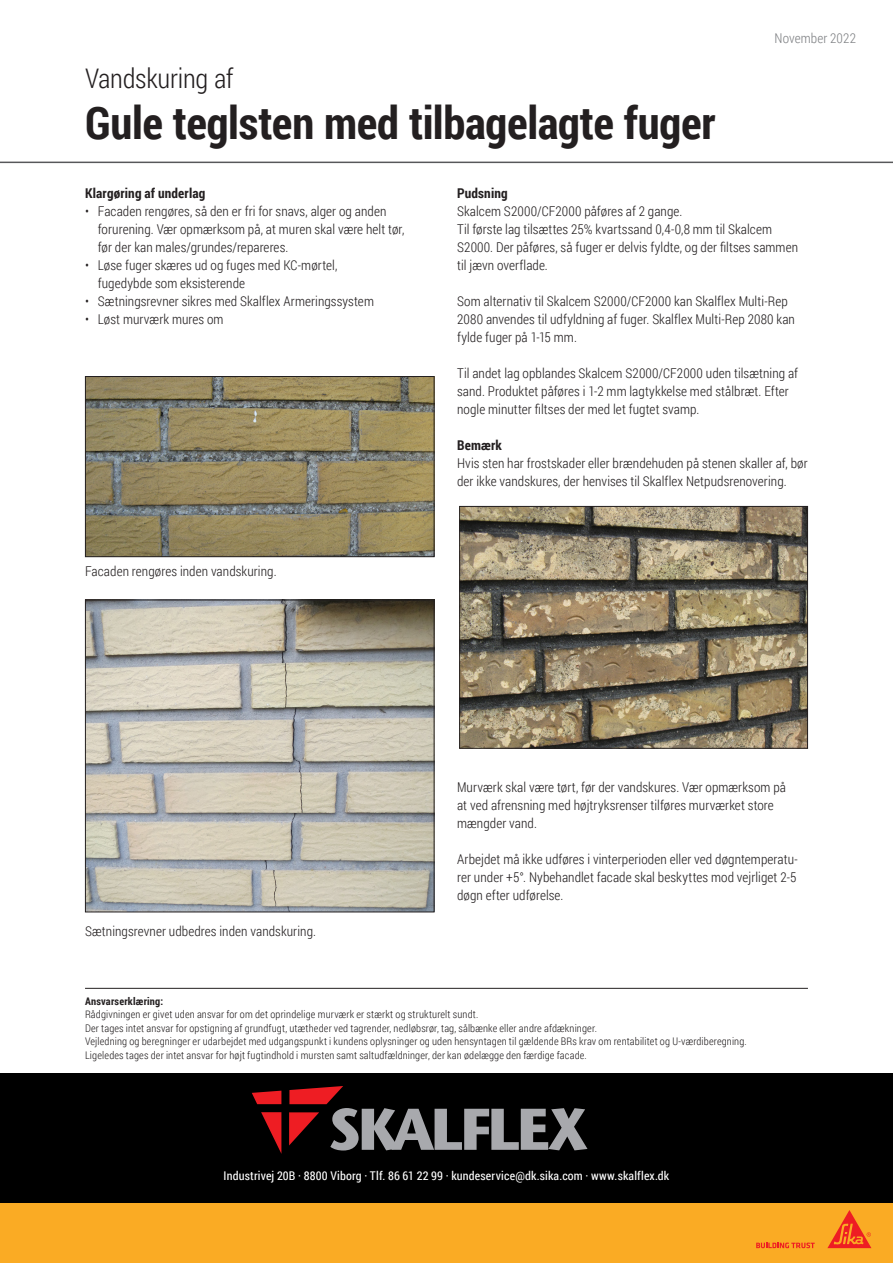
<style>
.page{position:relative;width:893px;height:1263px;background:#fff}
.page>*{position:absolute;margin:0;border:0;box-sizing:border-box;transform-origin:0 0}
.t1{font:700 45px "Roboto Condensed";letter-spacing:-.01em;color:#231f20}
.t2{font:300 27px "Roboto Condensed";letter-spacing:-.01em;color:#231f20}
.Ny_brødteskt{font:300 13.5px/18px "Roboto Condensed";letter-spacing:.005em;color:#231f20}
.Fed_brødtekst{font:300 13.5px "Roboto Condensed";letter-spacing:.005em;color:#231f20}
.Fed_brødtekst-2{font:700 13.5px "Roboto Condensed";letter-spacing:.01em;color:#231f20}
.t3{font:300 13.5px "Roboto Condensed";letter-spacing:.005em;color:#808285}
.t4{font:12px "Roboto Condensed";letter-spacing:.015em;color:#fff}
.t5{font:300 10.5px/13.5px "Roboto Condensed";letter-spacing:.015em;color:#231f20}
.t6{font:700 10.5px "Roboto Condensed";letter-spacing:.02em;color:#231f20}
</style>
<div class="page">
<hr style="left:0;top:162px;width:893px;height:1px;background:#57585a">
<div style="left:0;top:1073px;width:893px;height:135px;background:#000"></div>
<div style="left:0;top:1203px;width:893px;height:60px;background:#faab24"></div>
<svg style="left:252px;top:1091px;width:29px;height:13px"></svg>
<svg style="left:261px;top:1112px;width:20px;height:41px"></svg>
<svg style="left:289px;top:1086px;width:298px;height:64px"></svg>
<svg style="left:756px;top:1242px;width:59px;height:6px"></svg>
<svg style="left:827px;top:1210px;width:44px;height:38px"></svg>
<hr style="left:85px;top:988px;width:723px;height:1px;background:#231f20">
<img style="left:461px;top:508px;width:345px;height:239px">
<div style="left:459px;top:506px;width:349px;height:243px;border:1px solid #231f20"></div>
<img style="left:87px;top:378px;width:345px;height:177px">
<div style="left:85px;top:376px;width:349px;height:181px;border:1px solid #231f20"></div>
<img style="left:87px;top:602px;width:345px;height:308px">
<div style="left:85px;top:600px;width:349px;height:312px;border:1px solid #231f20"></div>
<p class="t2" style="left:85px;top:59px;width:150px">Vandskuring af</p>
<p class="t1" style="left:85px;top:91px;width:632px">Gule teglsten med tilbagelagte fuger</p>
<p class="t3" style="left:774px;top:28px;width:83px">November 2022</p>
<p class="Fed_brødtekst-2" style="left:85px;top:184px;width:122px">Klargøring af underlag</p>
<p class="Ny_brødteskt" style="left:85px;top:202px;width:303px">• Facaden rengøres, så den er fri for snavs, alger og anden</p>
<p class="Ny_brødteskt" style="left:98px;top:220px;width:308px">forurening. Vær opmærksom på, at muren skal være helt tør,</p>
<p class="Ny_brødteskt" style="left:98px;top:238px;width:192px">før der kan males/grundes/repareres.</p>
<p class="Ny_brødteskt" style="left:85px;top:256px;width:254px">• Løse fuger skæres ud og fuges med KC-mørtel,</p>
<p class="Ny_brødteskt" style="left:98px;top:274px;width:149px">fugedybde som eksisterende</p>
<p class="Ny_brødteskt" style="left:85px;top:292px;width:290px">• Sætningsrevner sikres med Skalflex Armeringssystem</p>
<p class="Ny_brødteskt" style="left:85px;top:310px;width:140px">• Løst murværk mures om</p>
<p class="Ny_brødteskt" style="left:85px;top:562px;width:193px">Facaden rengøres inden vandskuring.</p>
<p class="Fed_brødtekst-2" style="left:457px;top:184px;width:52px">Pudsning</p>
<p class="Fed_brødtekst" style="left:457px;top:202px;width:227px">Skalcem S2000/CF2000 påføres af 2 gange.</p>
<p class="Ny_brødteskt" style="left:457px;top:220px;width:343px">Til første lag tilsættes 25% kvartssand 0,4-0,8 mm til Skalcem<br>S2000. Der påføres, så fuger er delvis fyldte, og der filtses sammen til jævn overflade.</p>
<p class="Ny_brødteskt" style="left:457px;top:292px;width:339px">Som alternativ til Skalcem S2000/CF2000 kan Skalflex Multi-Rep<br>2080 anvendes til udfyldning af fuger. Skalflex Multi-Rep 2080 kan fylde fuger på 1-15 mm.</p>
<p class="Ny_brødteskt" style="left:457px;top:364px;width:342px">Til andet lag opblandes Skalcem S2000/CF2000 uden tilsætning af sand. Produktet påføres i 1-2 mm lagtykkelse med stålbræt. Efter nogle minutter filtses der med let fugtet svamp.</p>
<p class="Fed_brødtekst-2" style="left:457px;top:436px;width:46px">Bemærk</p>
<p class="Ny_brødteskt" style="left:457px;top:454px;width:352px">Hvis sten har frostskader eller brændehuden på stenen skaller af, bør der ikke vandskures, der henvises til Skalflex Netpudsrenovering.</p>
<p class="Ny_brødteskt" style="left:85px;top:922px;width:232px">Sætningsrevner udbedres inden vandskuring.</p>
<p class="Ny_brødteskt" style="left:457px;top:778px;width:330px">Murværk skal være tørt, før der vandskures. Vær opmærksom på at ved afrensning med højtryksrenser tilføres murværket store mængder vand.</p>
<p class="Ny_brødteskt" style="left:457px;top:850px;width:342px;text-align:justify">Arbejdet må ikke udføres i vinterperioden eller ved døgntemperatu&shy;rer under +5°. Nybehandlet facade skal beskyttes mod vejrliget 2-5 døgn efter udførelse.</p>
<p class="t6" style="left:85px;top:994px;width:80px">Ansvarserklæring:</p>
<p class="t5" style="left:85px;top:1007px;width:663px">Rådgivningen er givet uden ansvar for om det oprindelige murværk er stærkt og strukturelt sundt.<br>Der tages intet ansvar for opstigning af grundfugt, utætheder ved tagrender, nedløbsrør, tag, sålbænke eller andre afdækninger.<br>Vejledning og beregninger er udarbejdet med udgangspunkt i kundens oplysninger og uden hensyntagen til gældende BRs krav om rentabilitet og U-værdiberegning.<br>Ligeledes tages der intet ansvar for højt fugtindhold i mursten samt saltudfældninger, der kan ødelægge den færdige facade.</p>
<p class="t4" style="left:224px;top:1167px;width:447px">Industrivej 20B · 8800 Viborg · Tlf. 86 61 22 99 · kundeservice@dk.sika.com · www.skalflex.dk</p>
<p class="t4" style="left:248px;top:1167px;width:397px">Industrivej 20B · 8800 Viborg · Tlf. 86 61 22 99 · mail@skalflex.dk · www.skalflex.dk</p>
</div>
